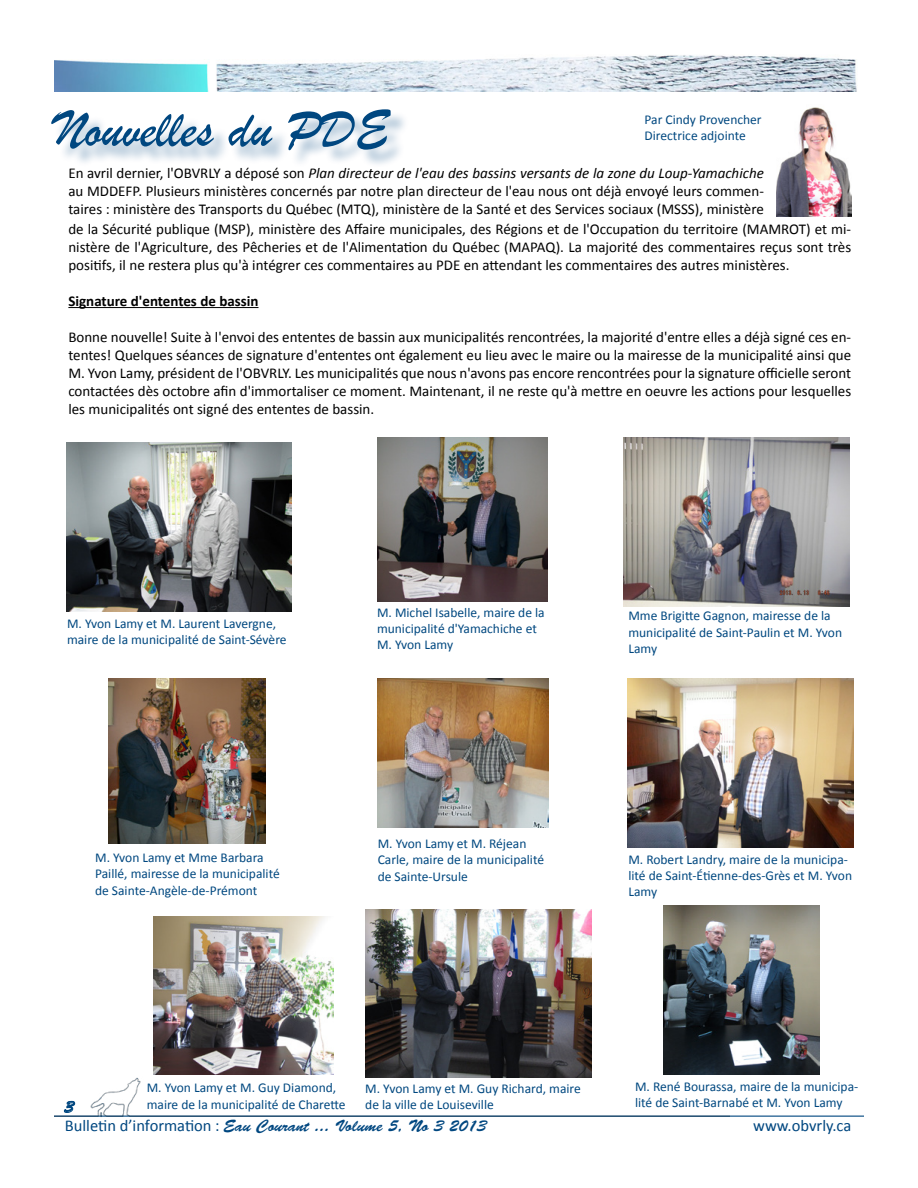
<style>
.page{position:relative;width:918px;height:1188px;background:#fff}
.page>*{position:absolute;margin:0;border:0;box-sizing:border-box;transform-origin:0 0}
.t1{font:54px "Brush Script";color:#004780}
.t2{font:18px "Brush Script";color:#004780}
.t3{font:16.5px "Brush Script Std";color:#004780}
.t4{font:16.5px "Calibri";color:#004780}
.t5{font:15px/18px "Calibri";color:#000;text-align:justify}
.t6{font:700 15px "Calibri";color:#000}
.t7{font:13.5px/16.2px "Calibri";color:#004880}
.s1{font-style:italic}
.s2{font-family:"Calibri"}
</style>
<div class="page">
<img style="left:54px;top:55px;width:803px;height:36px">
<hr style="left:54px;top:1116px;width:810px;height:1px;background:#004780">
<img style="left:54px;top:1076px;width:675px;height:41px">
<svg style="left:63px;top:1101px;width:13px;height:12px"></svg>
<div style="left:54px;top:112px;width:356px;height:57px;background:#004780;opacity:.35"></div>
<img style="left:66px;top:442px;width:226px;height:169px">
<img style="left:624px;top:437px;width:225px;height:169px">
<img style="left:628px;top:678px;width:225px;height:169px">
<img style="left:377px;top:437px;width:170px;height:165px">
<img style="left:109px;top:679px;width:156px;height:164px">
<img style="left:378px;top:679px;width:171px;height:149px">
<img style="left:153px;top:917px;width:180px;height:158px">
<img style="left:365px;top:910px;width:226px;height:167px">
<img style="left:776px;top:107px;width:75px;height:110px">
<hr style="left:68px;top:307px;width:191px;height:1px;background:#000">
<img style="left:663px;top:906px;width:156px;height:169px">
<h1 class="t1" style="left:54px;top:96px;width:336px">Nouvelles du PDE</h1>
<p class="t5" style="left:68px;top:164px;width:697px">En avril dernier, l'OBVRLY a déposé son <span class="s1">Plan directeur de l'eau des bassins versants de la zone du Loup-Yamachiche </span>au MDDEFP. Plusieurs ministères concernés par notre plan directeur de l'eau nous ont déjà envoyé leurs commen&shy;taires : ministère des Transports du Québec (MTQ), ministère de la Santé et des Services sociaux (MSSS), ministère</p>
<p class="t7" style="left:645px;top:111px;width:119px">Par Cindy Provencher<br>Directrice adjointe</p>
<p class="t5" style="left:68px;top:220px;width:784px">de la Sécurité publique (MSP), ministère des Affaire municipales, des Régions et de l'Occupation du territoire (MAMROT) et mi&shy;nistère de l'Agriculture, des Pêcheries et de l'Alimentation du Québec (MAPAQ). La majorité des commentaires reçus sont très positifs, il ne restera plus qu'à intégrer ces commentaires au PDE en attendant les commentaires des autres ministères.</p>
<p class="t6" style="left:68px;top:291px;width:192px">Signature d'ententes de bassin</p>
<p class="t5" style="left:68px;top:328px;width:784px">Bonne nouvelle! Suite à l'envoi des ententes de bassin aux municipalités rencontrées, la majorité d'entre elles a déjà signé ces en&shy;tentes! Quelques séances de signature d'ententes ont également eu lieu avec le maire ou la mairesse de la municipalité ainsi que M. Yvon Lamy, président de l'OBVRLY. Les municipalités que nous n'avons pas encore rencontrées pour la signature officielle seront contactées dès octobre afin d'immortaliser ce moment. Maintenant, il ne reste qu'à mettre en oeuvre les actions pour lesquelles les municipalités ont signé des ententes de bassin.</p>
<p class="t7" style="left:377px;top:604px;width:169px">M. Michel Isabelle, maire de la municipalité d'Yamachiche et<br>M. Yvon Lamy</p>
<p class="t7" style="left:67px;top:616px;width:221px">M. Yvon Lamy et M. Laurent Lavergne, maire de la municipalité de Saint-Sévère</p>
<p class="t7" style="left:628px;top:608px;width:215px">Mme Brigitte Gagnon, mairesse de la municipalité de Saint-Paulin et M. Yvon<br>Lamy</p>
<p class="t7" style="left:95px;top:850px;width:186px">M. Yvon Lamy et Mme Barbara<br>Paillé, mairesse de la municipalité de Sainte-Angèle-de-Prémont</p>
<p class="t7" style="left:378px;top:836px;width:168px">M. Yvon Lamy et M. Réjean<br>Carle, maire de la municipalité de Sainte-Ursule</p>
<p class="t7" style="left:628px;top:851px;width:225px">M. Robert Landry, maire de la municipa&shy;lité de Saint-Étienne-des-Grès et M. Yvon<br>Lamy</p>
<p class="t7" style="left:635px;top:1079px;width:225px">M. René Bourassa, maire de la municipa&shy;lité de Saint-Barnabé et M. Yvon Lamy</p>
<p class="t7" style="left:147px;top:1080px;width:200px">M. Yvon Lamy et M. Guy Diamond, maire de la municipalité de Charette</p>
<p class="t7" style="left:365px;top:1081px;width:217px">M. Yvon Lamy et M. Guy Richard, maire de la ville de Louiseville</p>
<p class="t2" style="left:65px;top:1096px;width:11px">3</p>
<p class="t3" style="left:65px;top:1117px;width:423px"><span class="s2">Bulletin d’information :</span> Eau Courant ... Volume 5, No 3 2013</p>
<p class="t4" style="left:753px;top:1115px;width:100px">www.obvrly.ca</p>
</div>
